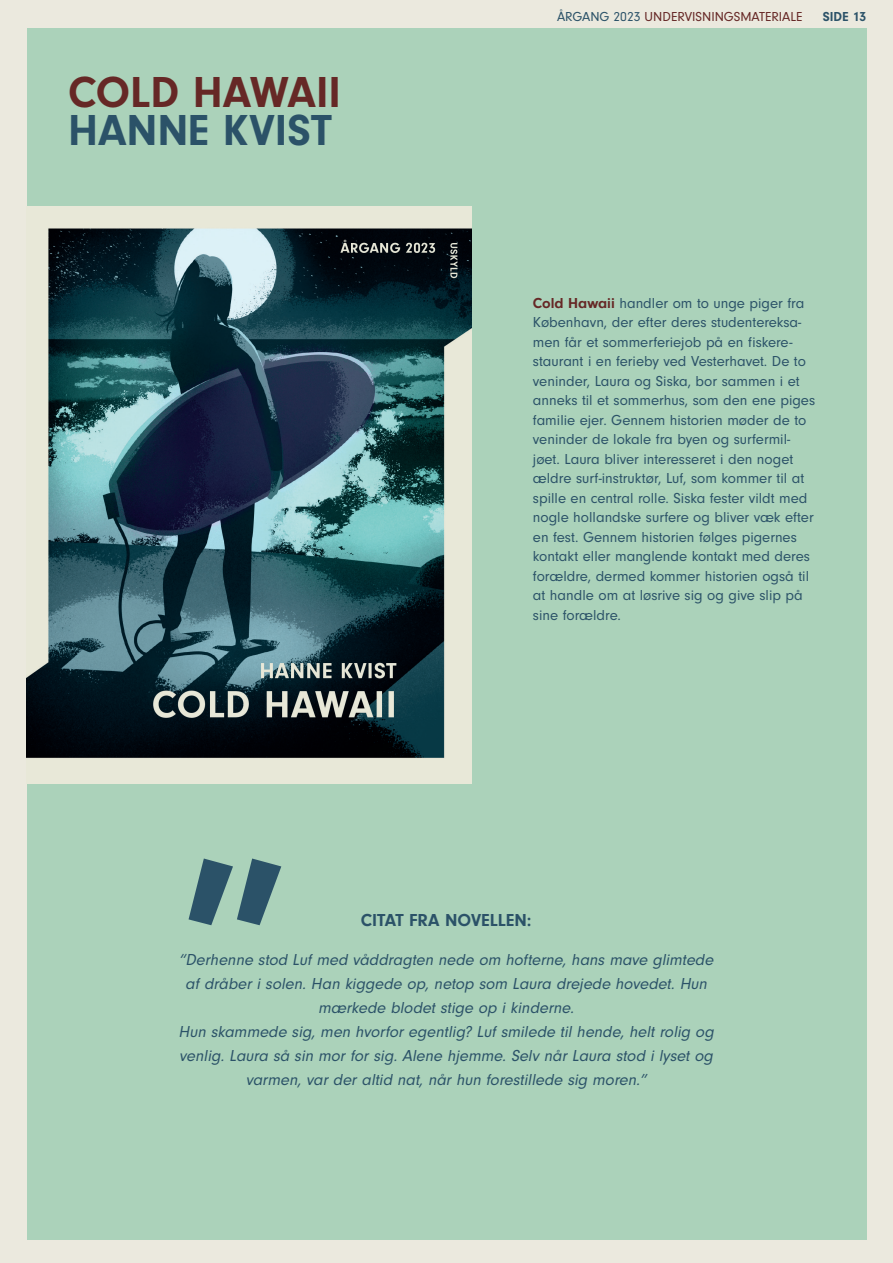
<style>
.page{position:relative;width:893px;height:1263px;background:#ebe9de}
.page>*{position:absolute;margin:0;border:0;box-sizing:border-box;transform-origin:0 0}
.t1{font:700 255.75px "Neuzeit Gro";color:#2b5268}
.t2{font:700 45px "Neuzeit Gro";color:#662826}
.t3{font:700 45px "Neuzeit Gro";color:#2b5268}
.t4{font:700 18px "Neuzeit Gro";color:#2b5268}
.t5{font:italic 16.5px/24px "Neuzeit Gro";color:#2b5268;text-align:center}
.t6{font:15px/19.5px "Neuzeit Gro";color:#2b5268}
.t7{font:13.5px "Neuzeit Gro";color:#662826}
.t8{font:700 13.5px "Neuzeit Gro";color:#2b5268}
.s1{color:#2b5268}
.s2{font-weight:700;color:#662826}
</style>
<div class="page">
<div style="left:27px;top:28px;width:839px;height:1211px;background:#abd2ba"></div>
<img style="left:26px;top:206px;width:445px;height:577px">
<h2 class="t2" style="left:68px;top:67px;width:274px">COLD HAWAII</h2>
<h2 class="t3" style="left:68px;top:104px;width:265px">HANNE KVIST</h2>
<p class="t7" style="left:557px;top:9px;width:247px"><span class="s1">ÅRGANG 2023</span> UNDERVISNINGSMATERIALE</p>
<p class="t8" style="left:823px;top:9px;width:45px">SIDE 13</p>
<p class="t6" style="left:533px;top:293px;width:284px"><span class="s2">Cold Hawaii</span> handler om to unge piger fra København, der efter deres studentereksa&shy;men får et sommerferiejob på en fiskere&shy;staurant i en ferieby ved Vesterhavet. De to veninder, Laura og Siska, bor sammen i et anneks til et sommerhus, som den ene piges familie ejer. Gennem historien møder de to veninder de lokale fra byen og surfermil&shy;jøet. Laura bliver interesseret i den noget ældre surf-instruktør, Luf, som kommer til at spille en central rolle. Siska fester vildt med nogle hollandske surfere og bliver væk efter en fest. Gennem historien følges pigernes kontakt eller manglende kontakt med deres forældre, dermed kommer historien også til at handle om at løsrive sig og give slip på sine forældre.</p>
<h1 class="t1" style="left:179px;top:805px;width:112px">”</h1>
<p class="t4" style="left:361px;top:910px;width:172px">CITAT FRA NOVELLEN:</p>
<p class="t5" style="left:179px;top:948px;width:540px">“Derhenne stod Luf med våddragten nede om hofterne, hans mave glimtede af dråber i solen. Han kiggede op, netop som Laura drejede hovedet. Hun mærkede blodet stige op i kinderne.<br>Hun skammede sig, men hvorfor egentlig? Luf smilede til hende, helt rolig og venlig. Laura så sin mor for sig. Alene hjemme. Selv når Laura stod i lyset og</p>
<p class="t5" style="left:246px;top:1068px;width:405px">varmen, var der altid nat, når hun forestillede sig moren.”</p>
</div>
